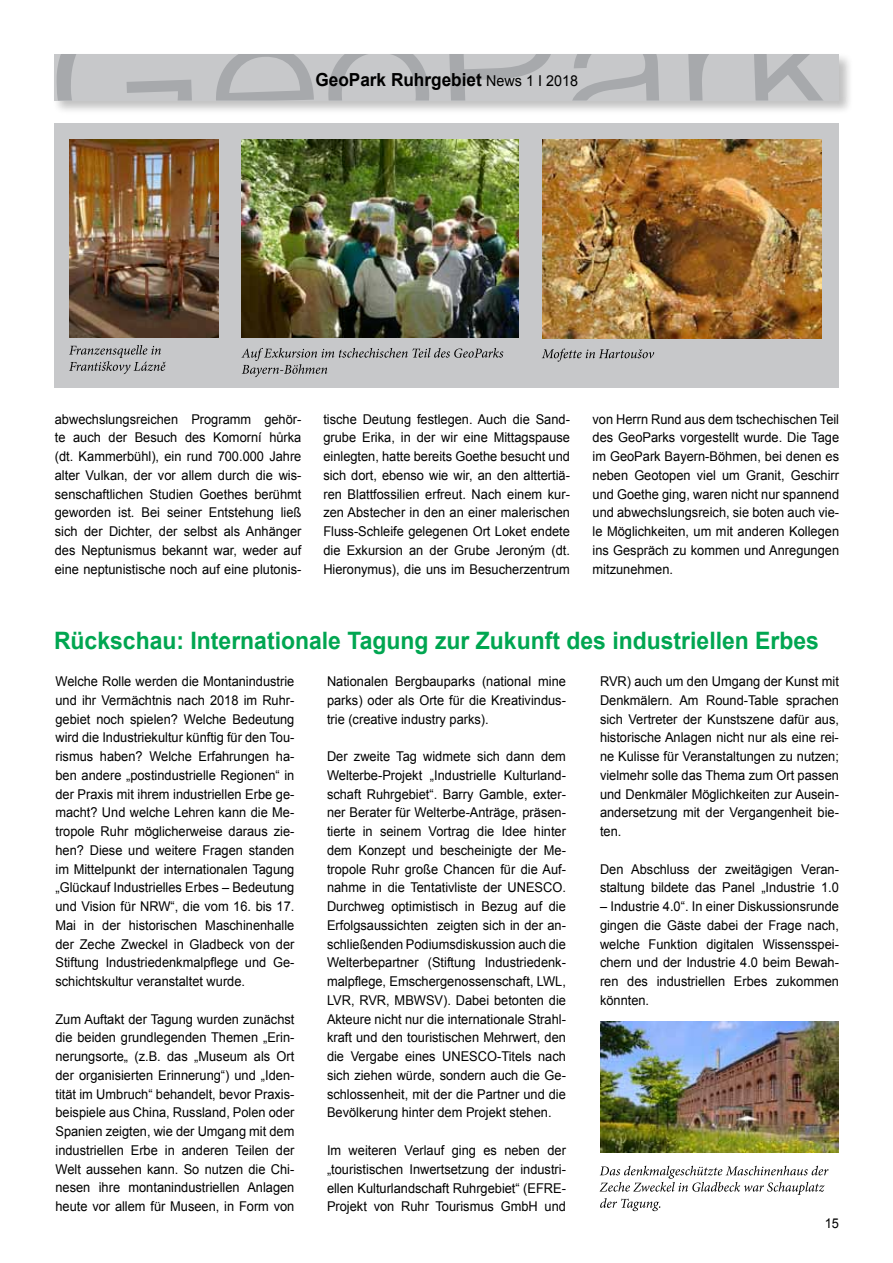
<style>
.page{position:relative;width:893px;height:1263px;background:#fff}
.page>*{position:absolute;margin:0;border:0;box-sizing:border-box;transform-origin:0 0}
.t1{font:700 24px "Arial";color:#00a651;scale:.96 1}
.t2{font:700 18px "Arial";color:#000;scale:.96 1}
.t3{font:13.5px/18.8px "Arial";color:#000;text-align:justify;scale:.95 1}
.s1{font-weight:400;font-size:15px}
</style>
<div class="page">
<div style="left:52px;top:52px;width:801px;height:63px;background:#000;opacity:.25"></div>
<div style="left:54px;top:54px;width:785px;height:47px;background:#c7c8ca"></div>
<svg style="left:56px;top:54px;width:136px;height:47px"></svg>
<svg style="left:216px;top:54px;width:98px;height:47px"></svg>
<svg style="left:328px;top:54px;width:101px;height:47px"></svg>
<svg style="left:449px;top:54px;width:102px;height:47px"></svg>
<svg style="left:572px;top:54px;width:87px;height:47px"></svg>
<svg style="left:688px;top:54px;width:21px;height:47px"></svg>
<svg style="left:754px;top:54px;width:69px;height:47px"></svg>
<div style="left:54px;top:123px;width:785px;height:264px;background:#c7c8ca"></div>
<img style="left:69px;top:139px;width:150px;height:199px">
<img style="left:241px;top:139px;width:278px;height:199px">
<img style="left:543px;top:139px;width:278px;height:200px">
<svg style="left:69px;top:345px;width:97px;height:29px"></svg>
<svg style="left:241px;top:348px;width:262px;height:29px"></svg>
<img style="left:600px;top:1022px;width:239px;height:131px">
<svg style="left:600px;top:1166px;width:229px;height:45px"></svg>
<svg style="left:542px;top:349px;width:112px;height:13px"></svg>
<h2 class="t2" style="left:315px;top:68px;width:275px">GeoPark Ruhrgebiet <span class="s1">News 1 I 2018</span></h2>
<p class="t3" style="left:55px;top:410px;width:261px">abwechslungsreichen Programm gehör&shy;te auch der Besuch des Komorní hůrka (dt. Kammerbühl), ein rund 700.000 Jahre alter Vulkan, der vor allem durch die wis&shy;senschaftlichen Studien Goethes berühmt geworden ist. Bei seiner Entstehung ließ sich der Dichter, der selbst als Anhänger des Neptunismus bekannt war, weder auf eine neptunistische noch auf eine plutonis-</p>
<p class="t3" style="left:323px;top:410px;width:261px">tische Deutung festlegen. Auch die Sand&shy;grube Erika, in der wir eine Mittagspause einlegten, hatte bereits Goethe besucht und sich dort, ebenso wie wir, an den alttertiä&shy;ren Blattfossilien erfreut. Nach einem kur&shy;zen Abstecher in den an einer malerischen Fluss-Schleife gelegenen Ort Loket endete die Exkursion an der Grube Jeroným (dt.<br>Hieronymus), die uns im Besucherzentrum</p>
<p class="t3" style="left:593px;top:410px;width:261px">von Herrn Rund aus dem tschechischen Teil des GeoParks vorgestellt wurde. Die Tage im GeoPark Bayern-Böhmen, bei denen es neben Geotopen viel um Granit, Geschirr und Goethe ging, waren nicht nur spannend und abwechslungsreich, sie boten auch vie&shy;le Möglichkeiten, um mit anderen Kollegen ins Gespräch zu kommen und Anregungen mitzunehmen.</p>
<h1 class="t1" style="left:54px;top:624px;width:798px">Rückschau: Internationale Tagung zur Zukunft des industriellen Erbes</h1>
<p class="t3" style="left:55px;top:672px;width:253px">Welche Rolle werden die Montanindustrie und ihr Vermächtnis nach 2018 im Ruhr&shy;gebiet noch spielen? Welche Bedeutung wird die Industriekultur künftig für den Tou&shy;rismus haben? Welche Erfahrungen ha&shy;ben andere „postindustrielle Regionen“ in der Praxis mit ihrem industriellen Erbe ge&shy;macht? Und welche Lehren kann die Me&shy;tropole Ruhr möglicherweise daraus zie&shy;hen? Diese und weitere Fragen standen im Mittelpunkt der internationalen Tagung „Glückauf Industrielles Erbes – Bedeutung und Vision für NRW“, die vom 16. bis 17.<br>Mai in der historischen Maschinenhalle der Zeche Zweckel in Gladbeck von der Stiftung Industriedenkmalpflege und Ge&shy;schichtskultur veranstaltet wurde.</p>
<p class="t3" style="left:55px;top:1010px;width:253px">Zum Auftakt der Tagung wurden zunächst die beiden grundlegenden Themen „Erin&shy;nerungsorte„ (z.B. das „Museum als Ort der organisierten Erinnerung“) und „Iden&shy;tität im Umbruch“ behandelt, bevor Praxis&shy;beispiele aus China, Russland, Polen oder Spanien zeigten, wie der Umgang mit dem industriellen Erbe in anderen Teilen der Welt aussehen kann. So nutzen die Chi&shy;nesen ihre montanindustriellen Anlagen heute vor allem für Museen, in Form von</p>
<p class="t3" style="left:327px;top:672px;width:253px">Nationalen Bergbauparks (national mine parks) oder als Orte für die Kreativindus&shy;trie (creative industry parks).</p>
<p class="t3" style="left:327px;top:747px;width:253px">Der zweite Tag widmete sich dann dem Welterbe-Projekt „Industrielle Kulturland&shy;schaft Ruhrgebiet“. Barry Gamble, exter&shy;ner Berater für Welterbe-Anträge, präsen&shy;tierte in seinem Vortrag die Idee hinter dem Konzept und bescheinigte der Me&shy;tropole Ruhr große Chancen für die Auf&shy;nahme in die Tentativliste der UNESCO.<br>Durchweg optimistisch in Bezug auf die Erfolgsaussichten zeigten sich in der an&shy;schließenden Podiumsdiskussion auch die Welterbepartner (Stiftung Industriedenk&shy;malpflege, Emschergenossenschaft, LWL, LVR, RVR, MBWSV). Dabei betonten die Akteure nicht nur die internationale Strahl&shy;kraft und den touristischen Mehrwert, den die Vergabe eines UNESCO-Titels nach sich ziehen würde, sondern auch die Ge&shy;schlossenheit, mit der die Partner und die Bevölkerung hinter dem Projekt stehen.</p>
<p class="t3" style="left:327px;top:1141px;width:253px">Im weiteren Verlauf ging es neben der „touristischen Inwertsetzung der industri&shy;ellen Kulturlandschaft Ruhrgebiet“ (EFRE-Projekt von Ruhr Tourismus GmbH und</p>
<p class="t3" style="left:600px;top:672px;width:253px">RVR) auch um den Umgang der Kunst mit Denkmälern. Am Round-Table sprachen sich Vertreter der Kunstszene dafür aus, historische Anlagen nicht nur als eine rei&shy;ne Kulisse für Veranstaltungen zu nutzen; vielmehr solle das Thema zum Ort passen und Denkmäler Möglichkeiten zur Ausein&shy;andersetzung mit der Vergangenheit bie&shy;ten.</p>
<p class="t3" style="left:600px;top:860px;width:253px">Den Abschluss der zweitägigen Veran&shy;staltung bildete das Panel „Industrie 1.0</p>
<p class="t3" style="left:600px;top:897px;width:253px">– Industrie 4.0“. In einer Diskussionsrunde gingen die Gäste dabei der Frage nach, welche Funktion digitalen Wissensspei&shy;chern und der Industrie 4.0 beim Bewah&shy;ren des industriellen Erbes zukommen könnten.</p>
<p class="t3" style="left:825px;top:1213px;width:17px">15</p>
</div>
